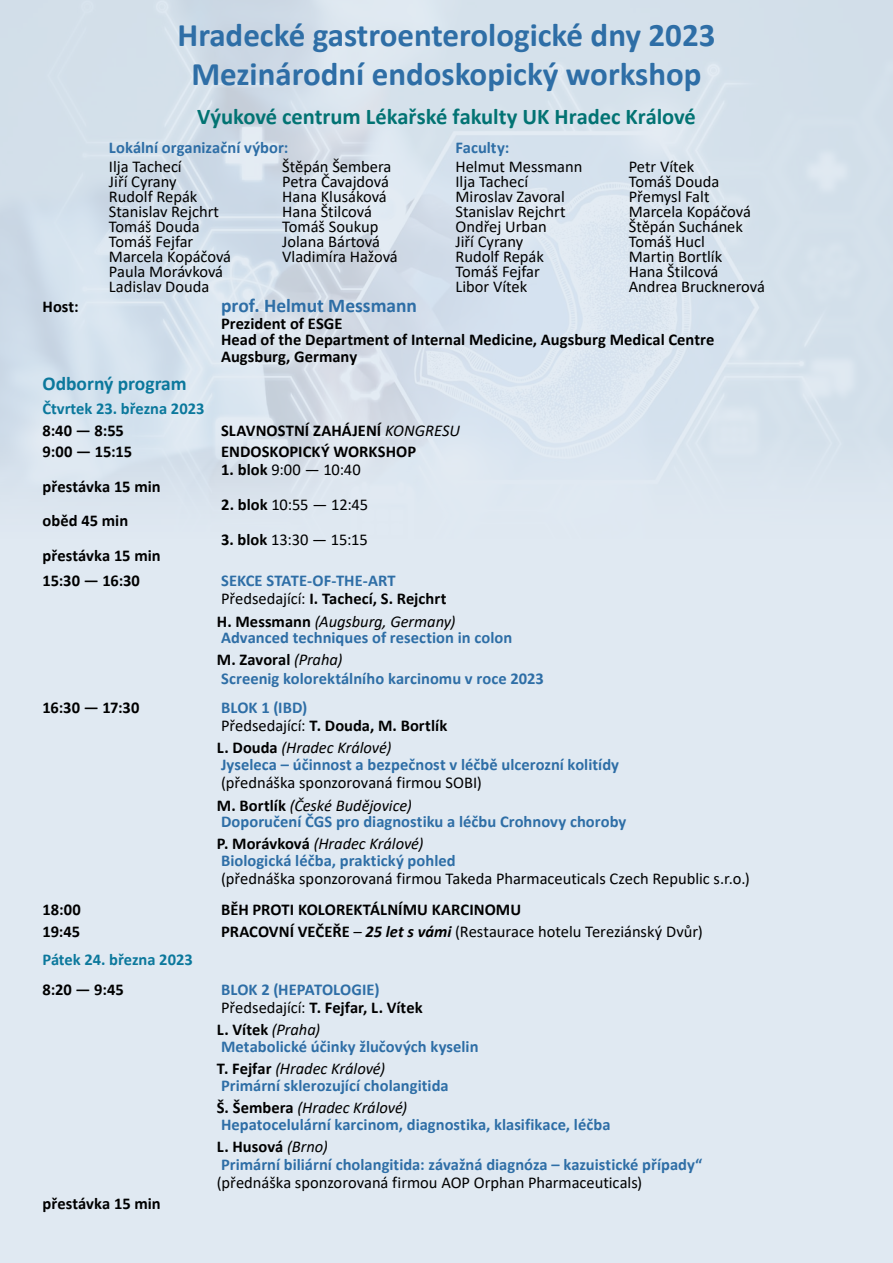
<style>
.page{position:relative;width:893px;height:1263px;background:#e0e9f2}
.page>*{position:absolute;margin:0;border:0;box-sizing:border-box;transform-origin:0 0}
.t1{font:700 33px/38.5px "Calibri";color:#2e6ea6;text-align:center}
.t2{font:700 22.5px "Calibri";letter-spacing:-.005em;color:#027373}
.t3{font:700 19.5px "Calibri";color:#2e6ea6}
.t4{font:700 19.5px "Calibri";color:#0b789c}
.t5{font:16.5px/15px "Calibri";color:#000}
.t6{font:700 16.5px/16.5px "Calibri";color:#2e6ea6}
.t7{font:700 16.5px/16.5px "Calibri";letter-spacing:.005em;color:#000}
.t8{font:700 16.5px "Calibri";color:#0b789c}
.s1{font-weight:400;font-style:italic}
.s2{font-weight:700}
.s3{font-weight:400;color:#000}
.s4{color:#000}
.s5{font-weight:400;font-style:italic;color:#000}
.s6{color:#2e6ea6}
.s7{font-weight:400}
.s8{font-style:italic}
.s9{font-weight:700;font-style:italic}
</style>
<div class="page">
<h1 class="t1" style="left:178px;top:16px;width:539px">Hradecké gastroenterologické dny 2023<br>Mezinárodní endoskopický workshop</h1>
<h2 class="t2" style="left:197px;top:101px;width:500px">Výukové centrum Lékařské fakulty UK Hradec Králové</h2>
<p class="t6" style="left:109px;top:139px;width:181px">Lokální organizační výbor:</p>
<p class="t5" style="left:109px;top:159px;width:124px">Ilja Tachecí<br>Jiří Cyrany<br>Rudolf Repák<br>Stanislav Rejchrt<br>Tomáš Douda<br>Tomáš Fejfar<br>Marcela Kopáčová<br>Paula Morávková<br>Ladislav Douda</p>
<p class="t5" style="left:282px;top:159px;width:117px">Štěpán Šembera<br>Petra Čavajdová<br>Hana Klusáková<br>Hana Štilcová<br>Tomáš Soukup<br>Jolana Bártová<br>Vladimíra Hažová</p>
<p class="t6" style="left:455px;top:139px;width:55px">Faculty:</p>
<p class="t5" style="left:455px;top:159px;width:129px">Helmut Messmann<br>Ilja Tachecí<br>Miroslav Zavoral<br>Stanislav Rejchrt<br>Ondřej Urban<br>Jiří Cyrany<br>Rudolf Repák<br>Tomáš Fejfar<br>Libor Vítek</p>
<p class="t5" style="left:629px;top:159px;width:138px">Petr Vítek<br>Tomáš Douda<br>Přemysl Falt<br>Marcela Kopáčová<br>Štěpán Suchánek<br>Tomáš Hucl<br>Martin Bortlík<br>Hana Štilcová<br>Andrea Brucknerová</p>
<p class="t7" style="left:43px;top:298px;width:38px">Host:</p>
<p class="t3" style="left:221px;top:292px;width:197px">prof. Helmut Messmann</p>
<p class="t7" style="left:221px;top:315px;width:495px">Prezident of ESGE<br>Head of the Department of Internal Medicine, Augsburg Medical Centre<br>Augsburg, Germany</p>
<p class="t4" style="left:43px;top:370px;width:146px">Odborný program</p>
<p class="t8" style="left:43px;top:397px;width:163px">Čtvrtek 23. března 2023</p>
<p class="t7" style="left:43px;top:422px;width:83px">8:40 — 8:55</p>
<p class="t7" style="left:221px;top:422px;width:240px">SLAVNOSTNÍ ZAHÁJENÍ <span class="s1">KONGRESU</span></p>
<p class="t7" style="left:43px;top:443px;width:91px">9:00 — 15:15</p>
<p class="t7" style="left:221px;top:443px;width:197px">ENDOSKOPICKÝ WORKSHOP</p>
<p class="t5" style="left:221px;top:462px;width:141px"><span class="s2">1. blok</span> 9:00 — 10:40</p>
<p class="t7" style="left:43px;top:478px;width:120px">přestávka 15 min</p>
<p class="t5" style="left:221px;top:496px;width:148px"><span class="s2">2. blok</span> 10:55 — 12:45</p>
<p class="t7" style="left:43px;top:512px;width:87px">oběd 45 min</p>
<p class="t5" style="left:221px;top:531px;width:148px"><span class="s2">3. blok</span> 13:30 — 15:15</p>
<p class="t7" style="left:43px;top:543px;width:120px;line-height:25px">přestávka 15 min<br>15:30 — 16:30</p>
<p class="t6" style="left:221px;top:571px;width:227px;line-height:18.1px">SEKCE STATE-OF-THE-ART<br><span class="s3">Předsedající:</span> <span class="s4">I. Tachecí, S. Rejchrt</span></p>
<p class="t6" style="left:217px;top:613px;width:297px"><span class="s4">H. Messmann</span> <span class="s5">(Augsburg, Germany)<br></span>Advanced techniques of resection in colon</p>
<p class="t6" style="left:217px;top:651px;width:328px;line-height:18.1px"><span class="s4">M. Zavoral</span> <span class="s5">(Praha)<br></span>Screenig kolorektálního karcinomu v roce 2023</p>
<p class="t7" style="left:43px;top:699px;width:98px">16:30 — 17:30</p>
<p class="t7" style="left:221px;top:698px;width:228px;line-height:18.1px"><span class="s6">BLOK 1 (IBD)<br></span><span class="s7">Předsedající:</span> T. Douda, M. Bortlík</p>
<p class="t6" style="left:217px;top:739px;width:404px"><span class="s4">L. Douda</span> <span class="s5">(Hradec Králové)<br></span>Jyseleca – účinnost a bezpečnost v léčbě ulcerozní kolitídy</p>
<p class="t5" style="left:217px;top:771px;width:266px;line-height:22.4px">(přednáška sponzorovaná firmou SOBI)<br><span class="s2">M. Bortlík</span> <span class="s8">(České Budějovice)</span></p>
<p class="t6" style="left:217px;top:810px;width:411px;line-height:22.4px">Doporučení ČGS pro diagnostiku a léčbu Crohnovy choroby<br><span class="s4">P. Morávková</span> <span class="s5">(Hradec Králové)</span></p>
<p class="t6" style="left:221px;top:852px;width:236px">Biologická léčba, praktický pohled</p>
<p class="t5" style="left:221px;top:871px;width:530px">(přednáška sponzorovaná firmou Takeda Pharmaceuticals Czech Republic s.r.o.)</p>
<p class="t7" style="left:43px;top:901px;width:40px">18:00</p>
<p class="t7" style="left:221px;top:901px;width:302px">BĚH PROTI KOLOREKTÁLNÍMU KARCINOMU</p>
<p class="t7" style="left:43px;top:923px;width:39px">19:45</p>
<p class="t5" style="left:221px;top:924px;width:483px"><span class="s2">PRACOVNÍ VEČEŘE</span> <span class="s8">–</span> <span class="s9">25 let s vámi</span> (Restaurace hotelu Tereziánský Dvůr)</p>
<p class="t8" style="left:43px;top:948px;width:152px">Pátek 24. března 2023</p>
<p class="t7" style="left:43px;top:981px;width:83px">8:20 — 9:45</p>
<p class="t6" style="left:221px;top:980px;width:203px;line-height:18.1px">BLOK 2 (HEPATOLOGIE)<br><span class="s3">Předsedající:</span> <span class="s4">T. Fejfar, L. Vítek</span></p>
<p class="t6" style="left:217px;top:1021px;width:263px"><span class="s4">L. Vítek</span> <span class="s5">(Praha)<br></span>Metabolické účinky žlučových kyselin</p>
<p class="t6" style="left:217px;top:1060px;width:233px"><span class="s4">T. Fejfar</span> <span class="s5">(Hradec Králové)<br></span>Primární sklerozující cholangitida</p>
<p class="t6" style="left:217px;top:1099px;width:395px"><span class="s4">Š. Šembera</span> <span class="s5">(Hradec Králové)<br></span>Hepatocelulární karcinom, diagnostika, klasifikace, léčba</p>
<p class="t6" style="left:217px;top:1137px;width:487px;line-height:18.1px"><span class="s4">L. Husová</span> <span class="s5">(Brno)<br></span>Primární biliární cholangitida: závažná diagnóza – kazuistické případy“</p>
<p class="t5" style="left:217px;top:1175px;width:427px">(přednáška sponzorovaná firmou AOP Orphan Pharmaceuticals)</p>
<p class="t7" style="left:43px;top:1195px;width:120px">přestávka 15 min</p>
</div>
